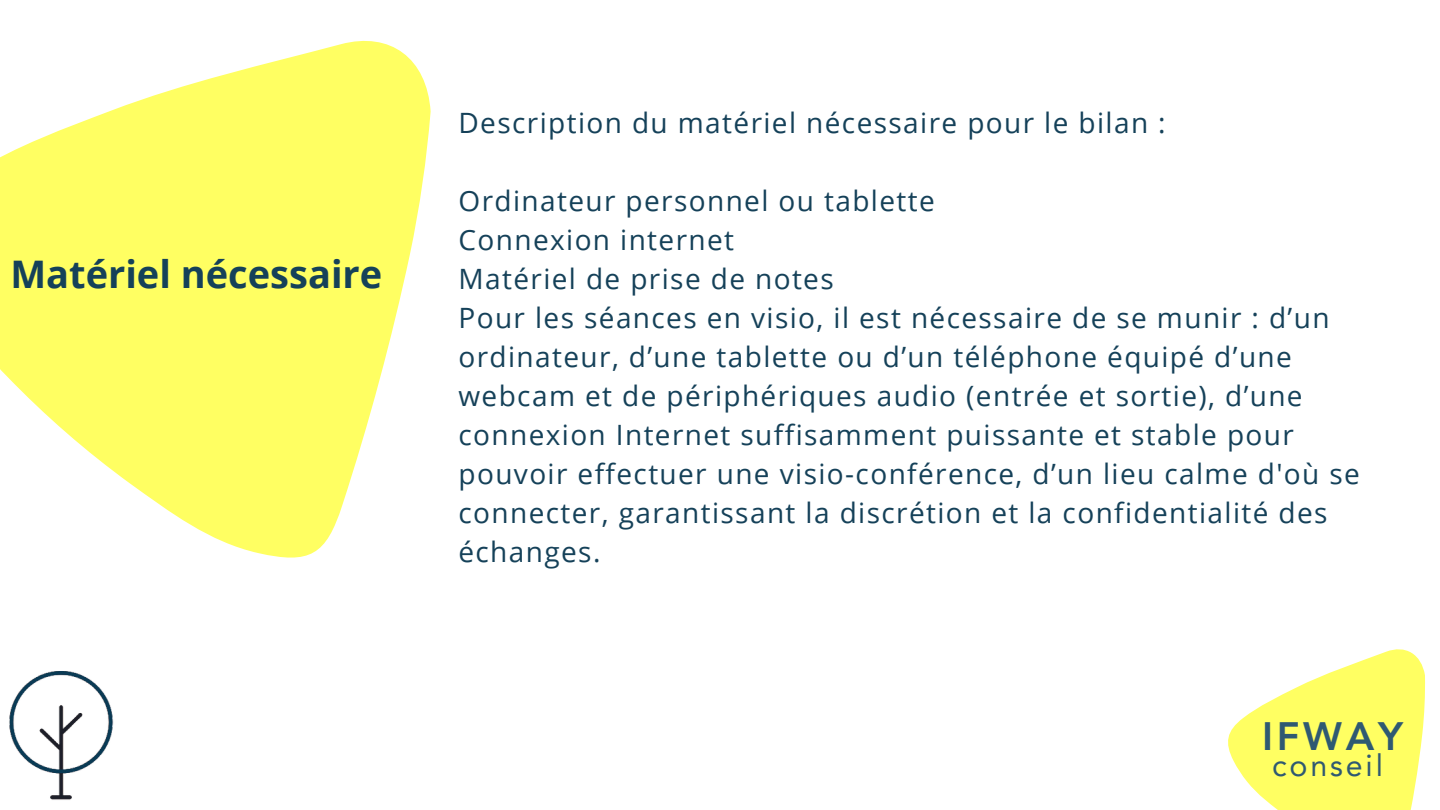
<style>
.page{position:relative;width:1440px;height:810px;background:#fff}
.page>*{position:absolute;margin:0;border:0;box-sizing:border-box;transform-origin:0 0}
.t1{font:800 39.6px "Avenir LT Pro";letter-spacing:.095em;color:#2f5972}
.t2{font:700 38px "Open Sans";color:#154159}
.t3{font:30.4px "Avenir LT Pro";letter-spacing:.095em;color:#2f5972}
.t4{font:28px/39px "Open Sans";letter-spacing:.05em;color:#154159}
</style>
<div class="page">
<svg style="left:1228px;top:649px;width:198px;height:161px"></svg>
<img style="left:9px;top:671px;width:105px;height:129px">
<svg style="left:0;top:40px;width:431px;height:518px;fill:#ffff62"></svg>
<p class="t2" style="left:10px;top:247px;width:373px">Matériel nécessaire</p>
<p class="t4" style="left:458px;top:103px;width:709px">Description du matériel nécessaire pour le bilan :</p>
<p class="t4" style="left:458px;top:181px;width:478px">Ordinateur personnel ou tablette</p>
<h2 class="t4" style="left:458px;top:220px;width:277px">Connexion internet</h2>
<p class="t4" style="left:458px;top:259px;width:377px">Matériel de prise de notes</p>
<p class="t4" style="left:458px;top:298px;width:903px">Pour les séances en visio, il est nécessaire de se munir : d’un ordinateur, d’une tablette ou d’un téléphone équipé d’une webcam et de périphériques audio (entrée et sortie), d’une connexion Internet suffisamment puissante et stable pour pouvoir effectuer une visio-conférence, d’un lieu calme d'où se connecter, garantissant la discrétion et la confidentialité des échanges.</p>
<p class="t1" style="left:1262px;top:720px;width:142px">IFWAY</p>
<p class="t3" style="left:1272px;top:753px;width:112px">conseil</p>
</div>
